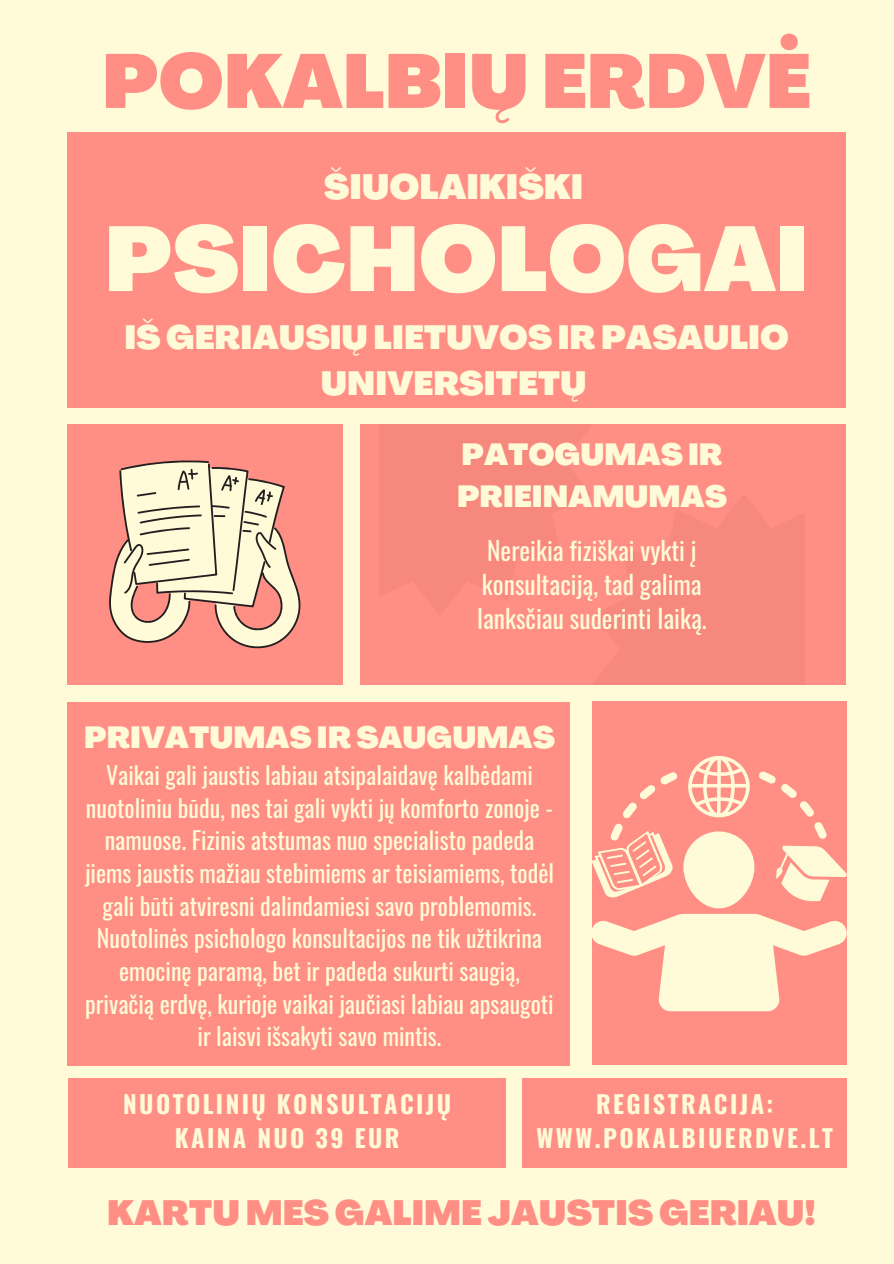
<style>
.page{position:relative;width:894px;height:1264px;background:#fff}
.page>*{position:absolute;margin:0;border:0;box-sizing:border-box;transform-origin:0 0}
.t1{font:900 90px "Agrandir";color:#fffad7}
.t2{font:900 75px "Agrandir";color:#ff8f85}
.t3{font:900 34.5px "Agrandir";color:#ff8f85}
.t4{font:900 34.5px "Agrandir";color:#fffad7}
.t5{font:900 33px/46.2px "Agrandir";color:#fffad7;text-align:center}
.t6{font:900 30px/41.7px "Agrandir";color:#fffad7}
.t7{font:25.5px/34px "Oswald";color:#fffad7;text-align:center}
.t8{font:700 24.45px/33.8px "Oswald";letter-spacing:.1em;color:#fffad7;text-align:center}
.t9{font:24px/32.7px "Oswald";color:#fffad7;text-align:center}
</style>
<div class="page">
<div style="left:0;top:0;width:893px;height:1263px;background:#fffad7"></div>
<div style="left:67px;top:132px;width:778px;height:275px;background:#ff8f85"></div>
<div style="left:67px;top:424px;width:276px;height:260px;background:#ff8f85"></div>
<div style="left:360px;top:424px;width:485px;height:261px;background:#ff8f85"></div>
<div style="left:67px;top:702px;width:502px;height:363px;background:#ff8f85"></div>
<div style="left:591px;top:701px;width:254px;height:363px;background:#ff8f85"></div>
<div style="left:522px;top:1077px;width:324px;height:90px;background:#ff8f85"></div>
<div style="left:68px;top:1077px;width:438px;height:90px;background:#ff8f85"></div>
<svg style="left:109px;top:460px;width:192px;height:189px"></svg>
<svg style="left:775px;top:845px;width:72px;height:56px"></svg>
<div style="left:683px;top:831px;width:71px;height:77px;background:#fffad7;border-radius:36px"></div>
<svg style="left:591px;top:913px;width:256px;height:98px"></svg>
<svg style="left:688px;top:756px;width:61px;height:61px"></svg>
<svg style="left:591px;top:771px;width:86px;height:127px"></svg>
<svg style="left:759px;top:771px;width:67px;height:67px"></svg>
<h4 class="t2" style="left:102px;top:52px;width:710px">POKALBIŲ ERDVĖ</h4>
<h1 class="t4" style="left:324px;top:173px;width:261px">ŠIUOLAIKIŠKI</h1>
<h3 class="t1" style="left:105px;top:223px;width:705px">PSICHOLOGAI</h3>
<h3 class="t5" style="left:124px;top:317px;width:665px">IŠ GERIAUSIŲ LIETUVOS IR PASAULIO<br>UNIVERSITETŲ</h3>
<p class="t6" style="left:457px;top:437px;width:271px">PATOGUMAS IR<br>PRIEINAMUMAS</p>
<h4 class="t7" style="left:477px;top:532px;width:231px">Nereikia fiziškai vykti į konsultaciją, tad galima lanksčiau suderinti laiką.</h4>
<h2 class="t6" style="left:84px;top:719px;width:472px">PRIVATUMAS IR SAUGUMAS</h2>
<p class="t9" style="left:85px;top:757px;width:470px">Vaikai gali jaustis labiau atsipalaidavę kalbėdami nuotoliniu būdu, nes tai gali vykti jų komforto zonoje - namuose. Fizinis atstumas nuo specialisto padeda jiems jaustis mažiau stebimiems ar teisiamiems, todėl gali būti atviresni dalindamiesi savo problemomis.<br>Nuotolinės psichologo konsultacijos ne tik užtikrina emocinę paramą, bet ir padeda sukurti saugią, privačią erdvę, kurioje vaikai jaučiasi labiau apsaugoti ir laisvi išsakyti savo mintis.</p>
<p class="t8" style="left:123px;top:1086px;width:329px">NUOTOLINIŲ KONSULTACIJŲ<br>KAINA NUO 39 EUR</p>
<p class="t8" style="left:536px;top:1086px;width:298px">REGISTRACIJA:<br>WWW.POKALBIUERDVE.LT</p>
<p class="t3" style="left:107px;top:1199px;width:710px">KARTU MES GALIME JAUSTIS GERIAU!</p>
</div>
